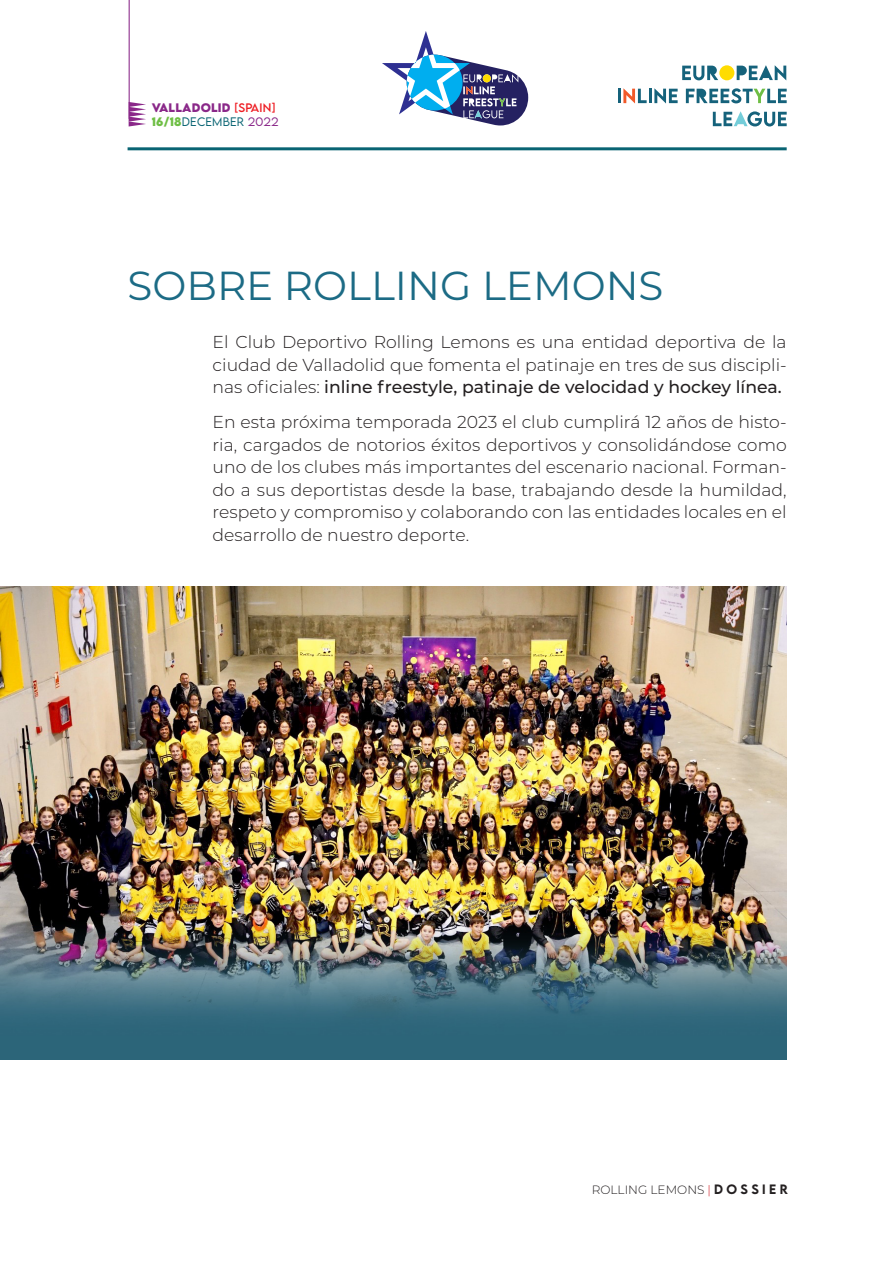
<style>
.page{position:relative;width:893px;height:1263px;background:#fff}
.page>*{position:absolute;margin:0;border:0;box-sizing:border-box;transform-origin:0 0}
.t1{font:40.5px "Montserrat";color:#1c6b85}
.t2{font:300 17.25px/22.5px "Montserrat";color:#231f20;text-align:justify}
.t3{font:300 12.15px "Montserrat";color:#231f20}
.t4{font:700 10.95px/13.8px "LEMONMILK";letter-spacing:.02em;color:#8a2889}
.s1{font-weight:400;color:#ee1d23}
.s2{color:#6ebe44}
.s3{font-weight:300;color:#096473}
.s4{font-weight:300}
.s5{font-weight:500}
.s6{color:#d1232a}
.s7{font-family:"LEMONMILK";font-weight:500}
</style>
<div class="page">
<svg style="left:713px;top:111px;width:74px;height:15px"></svg>
<hr style="left:618px;top:89px;width:3px;height:14px;background:#15627b">
<svg style="left:623px;top:88px;width:55px;height:15px"></svg>
<svg style="left:686px;top:88px;width:101px;height:15px"></svg>
<svg style="left:682px;top:66px;width:36px;height:14px"></svg>
<div style="left:719px;top:65px;width:15px;height:15px;background:#ffdc01;border-radius:50%"></div>
<svg style="left:737px;top:65px;width:49px;height:15px"></svg>
<svg style="left:382px;top:31px;width:146px;height:94px"></svg>
<hr style="left:129px;top:0;width:1px;height:119px;background:#8a2889">
<svg style="left:129px;top:102px;width:17px;height:24px"></svg>
<hr style="left:128px;top:147px;width:659px;height:3px;background:#096473">
<img style="left:0;top:587px;width:787px;height:473px">
<p class="t4" style="left:152px;top:101px;width:128px">VALLADOLID <span class="s1">[SPAIN]<br></span><span class="s2">16/18</span><span class="s3">DECEMBER</span> <span class="s4">2022</span></p>
<p class="t1" style="left:128px;top:258px;width:537px">SOBRE ROLLING LEMONS</p>
<p class="t2" style="left:213px;top:330px;width:576px">El Club Deportivo Rolling Lemons es una entidad deportiva de la ciudad de Valladolid que fomenta el patinaje en tres de sus discipli&shy;nas oficiales: <span class="s5">inline freestyle, patinaje de velocidad y hockey línea.</span></p>
<p class="t2" style="left:213px;top:410px;width:576px">En esta próxima temporada 2023 el club cumplirá 12 años de histo&shy;ria, cargados de notorios éxitos deportivos y consolidándose como uno de los clubes más importantes del escenario nacional. Forman&shy;do a sus deportistas desde la base, trabajando desde la humildad, respeto y compromiso y colaborando con las entidades locales en el desarrollo de nuestro deporte.</p>
<p class="t3" style="left:592px;top:1181px;width:198px">ROLLING LEMONS <span class="s6">|</span> <span class="s7">D O S S I E R</span></p>
</div>
